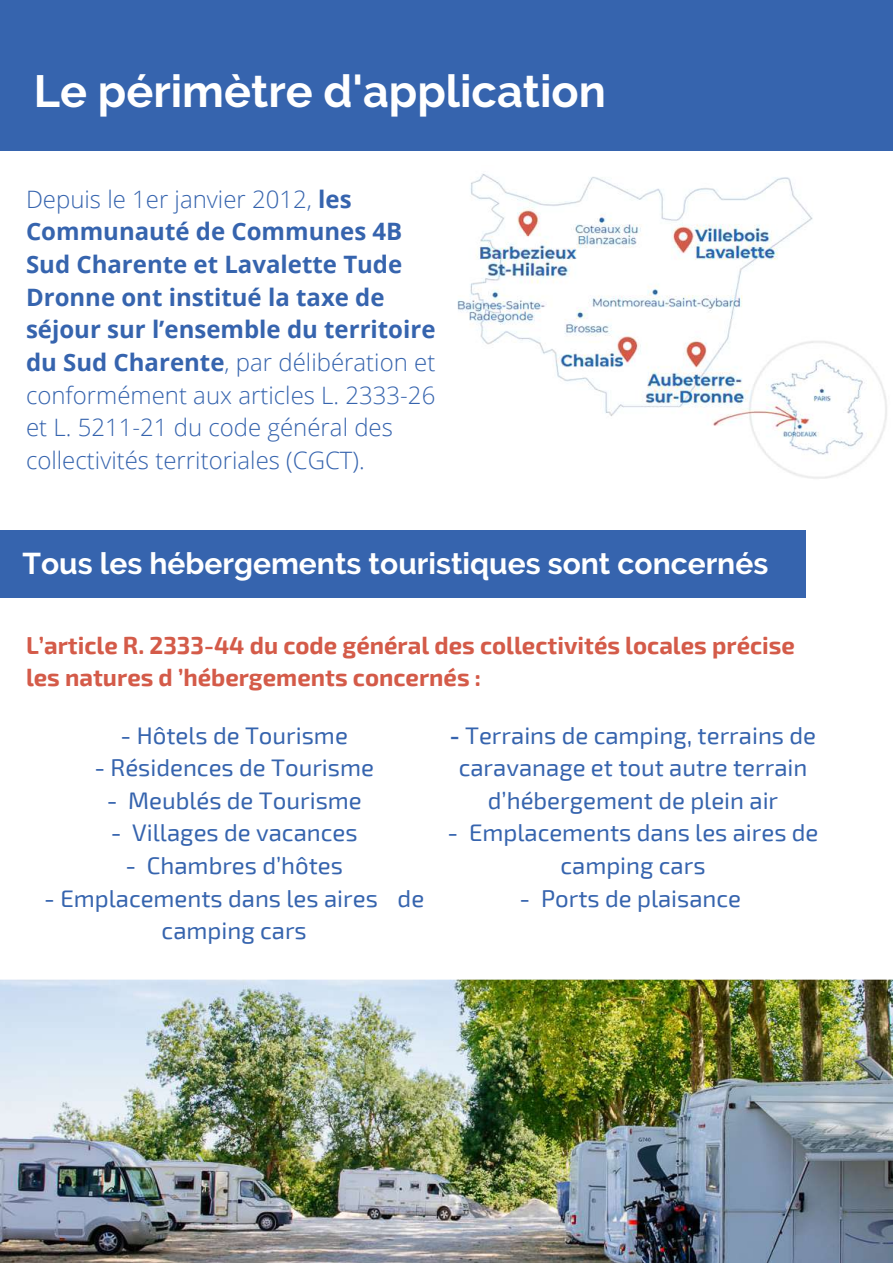
<style>
.page{position:relative;width:893px;height:1264px;background:#fff}
.page>*{position:absolute;margin:0;border:0;box-sizing:border-box;transform-origin:0 0}
.t1{font:700 45px "Raleway";color:#fff}
.t2{font:700 30px "Raleway";color:#fff}
.t3{font:24px/32.5px "Exo 2";color:#3664ae;text-align:center}
.t4{font:300 24px/32.5px "Open Sans";color:#3664ae}
.t5{font:700 24px/32.5px "Exo 2";color:#d45b49}
.s1{font-weight:700}
</style>
<div class="page">
<div style="left:0;top:0;width:892px;height:151px;background:#3664ae"></div>
<img style="left:457px;top:173px;width:430px;height:306px">
<div style="left:0;top:530px;width:806px;height:67px;background:#3664ae"></div>
<img style="left:0;top:979px;width:892px;height:283px">
<h1 class="t1" style="left:34px;top:65px;width:573px">Le périmètre d'application</h1>
<p class="t4" style="left:26px;top:182px;width:411px">Depuis le 1er janvier 2012, <span class="s1">les Communauté de Communes 4B Sud Charente et Lavalette Tude Dronne ont institué la taxe de séjour sur l’ensemble du territoire du Sud Charente</span>, par délibération et conformément aux articles L. 2333-26 et L. 5211-21 du code général des collectivités territoriales (CGCT).</p>
<p class="t2" style="left:23px;top:545px;width:747px">Tous les hébergements touristiques sont concernés</p>
<p class="t5" style="left:26px;top:627px;width:770px">L’article R. 2333-44 du code général des collectivités locales précise les natures d ’hébergements concernés :</p>
<p class="t3" style="left:120px;top:717px;width:229px">- Hôtels de Tourisme</p>
<p class="t3" style="left:94px;top:750px;width:281px">- Résidences de Tourisme</p>
<p class="t3" style="left:107px;top:783px;width:256px">- Meublés de Tourisme</p>
<p class="t3" style="left:111px;top:815px;width:248px">- Villages de vacances</p>
<p class="t3" style="left:125px;top:848px;width:219px">- Chambres d’hôtes</p>
<p class="t3" style="left:44px;top:880px;width:381px">- Emplacements dans les aires de camping cars</p>
<p class="t3" style="left:450px;top:717px;width:367px"><span class="s1">-</span> Terrains de camping, terrains de caravanage et tout autre terrain d’hébergement de plein air</p>
<p class="t3" style="left:447px;top:815px;width:372px">- Emplacements dans les aires de camping cars</p>
<p class="t3" style="left:519px;top:880px;width:223px">- Ports de plaisance</p>
</div>
